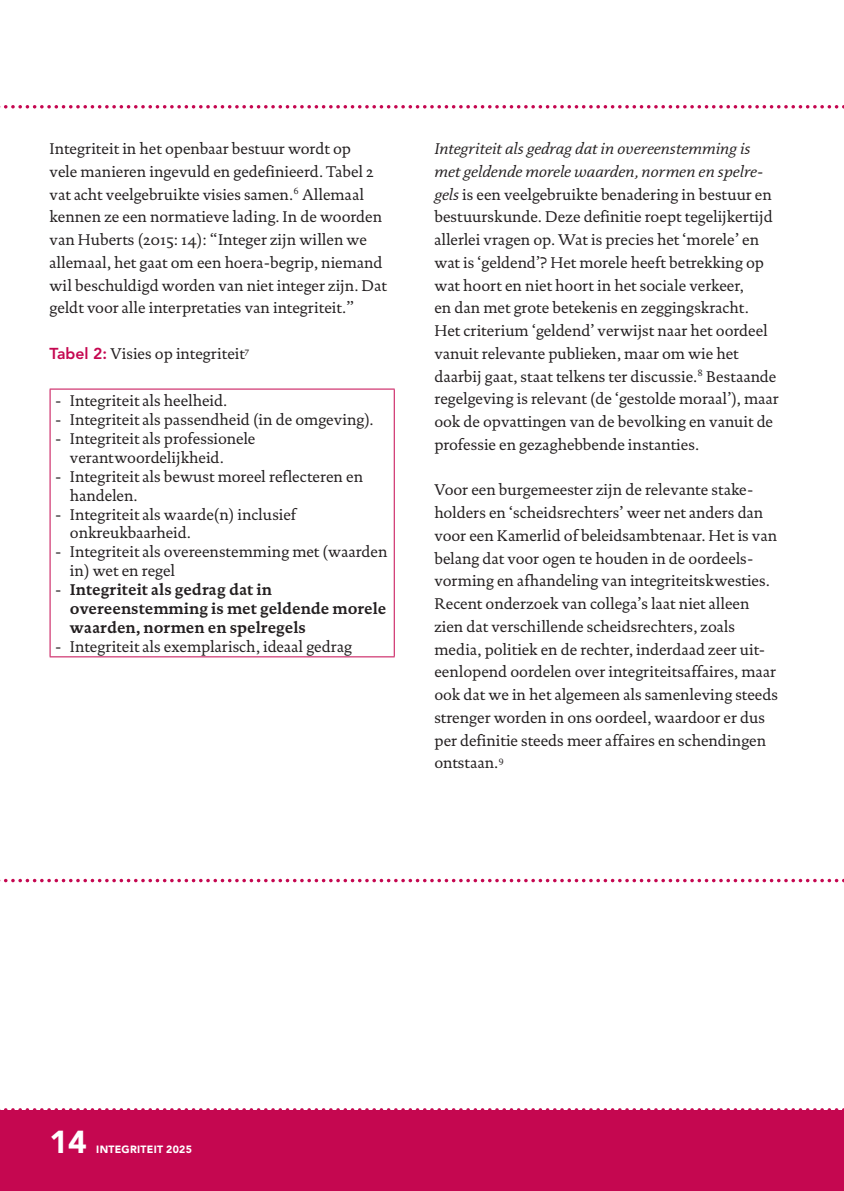
<style>
.page{position:relative;width:844px;height:1191px;background:#fff}
.page>*{position:absolute;margin:0;border:0;box-sizing:border-box;transform-origin:0 0}
.t1{font:900 31.5px "Avenir LT Std";color:#fff}
.t2{font:15.75px/22.8px "DTL Documenta ST";color:#231f20}
.t3{font:700 15.75px/18.9px "DTL Documenta ST";color:#231f20}
.t4{font:900 10.5px "Avenir LT Std";letter-spacing:.025em;color:#fff}
.s1{font-family:"Avenir LT Std";font-weight:800;color:#c50750}
.s2{font-weight:400}
.s3{font-style:italic}
</style>
<div class="page">
<div style="left:0;top:1110px;width:843px;height:81px;background:#c50750"></div>
<svg style="left:0;top:105px;width:844px;height:3px"></svg>
<svg style="left:0;top:878px;width:844px;height:4px"></svg>
<svg style="left:0;top:1108px;width:844px;height:3px"></svg>
<hr style="left:50px;top:388px;width:344px;height:1px;background:#c50750">
<hr style="left:50px;top:389px;width:1px;height:267px;background:#c50750">
<hr style="left:393px;top:389px;width:1px;height:267px;background:#c50750">
<hr style="left:50px;top:656px;width:344px;height:1px;background:#c50750">
<p class="t2" style="left:50px;top:137px;width:338px">Integriteit in het openbaar bestuur wordt op<br>vele manieren ingevuld en gedefinieerd. Tabel 2 vat acht veelgebruikte visies samen.<sup>6</sup> Allemaal kennen ze een normatieve lading. In de woorden van Huberts (2015: 14): “Integer zijn willen we allemaal, het gaat om een hoera-begrip, niemand wil beschuldigd worden van niet integer zijn. Dat geldt voor alle interpretaties van integriteit.”</p>
<p class="t2" style="left:50px;top:342px;width:201px"><span class="s1">Tabel 2:</span> Visies op integriteit<sup>7</sup></p>
<p class="t2" style="left:55px;top:389px;width:173px">- Integriteit als heelheid.</p>
<p class="t2" style="left:55px;top:408px;width:320px">- Integriteit als passendheid (in de omgeving).</p>
<p class="t2" style="left:70px;top:429px;width:187px;line-height:18.9px;text-indent:-15px">- Integriteit als professionele verantwoordelijkheid.</p>
<p class="t2" style="left:70px;top:467px;width:295px;line-height:18.9px;text-indent:-15px">- Integriteit als bewust moreel reflecteren en handelen.</p>
<p class="t2" style="left:70px;top:505px;width:227px;line-height:18.9px;text-indent:-15px">- Integriteit als waarde(n) inclusief onkreukbaarheid.</p>
<p class="t2" style="left:70px;top:542px;width:319px;line-height:18.9px;text-indent:-15px">- Integriteit als overeenstemming met (waarden in) wet en regel</p>
<p class="t3" style="left:70px;top:580px;width:318px;text-indent:-15px"><span class="s2">-</span> Integriteit als gedrag dat in overeenstemming is met geldende morele waarden, normen en spelregels</p>
<p class="t2" style="left:55px;top:635px;width:298px">- Integriteit als exemplarisch, ideaal gedrag</p>
<p class="t2" style="left:434px;top:137px;width:346px"><span class="s3">Integriteit als gedrag dat in overeenstemming is met geldende morele waarden, normen en spelre&shy;gels</span> is een veelgebruikte benadering in bestuur en bestuurskunde. Deze definitie roept tegelijkertijd allerlei vragen op. Wat is precies het ‘morele’ en wat is ‘geldend’? Het morele heeft betrekking op wat hoort en niet hoort in het sociale verkeer,<br>en dan met grote betekenis en zeggingskracht.<br>Het criterium ‘geldend’ verwijst naar het oordeel vanuit relevante publieken, maar om wie het daarbij gaat, staat telkens ter discussie.<sup>8</sup> Bestaande regelgeving is relevant (de ‘gestolde moraal’), maar ook de opvattingen van de bevolking en vanuit de professie en gezaghebbende instanties.</p>
<p class="t2" style="left:434px;top:478px;width:345px">Voor een burgemeester zijn de relevante stake&shy;holders en ‘scheidsrechters’ weer net anders dan voor een Kamerlid of beleidsambtenaar. Het is van belang dat voor ogen te houden in de oordeels&shy;vorming en afhandeling van integriteitskwesties.<br>Recent onderzoek van collega’s laat niet alleen zien dat verschillende scheidsrechters, zoals media, politiek en de rechter, inderdaad zeer uit&shy;eenlopend oordelen over integriteitsaffaires, maar ook dat we in het algemeen als samenleving steeds strenger worden in ons oordeel, waardoor er dus per definitie steeds meer affaires en schendingen ontstaan.<sup>9</sup></p>
<h1 class="t1" style="left:50px;top:1123px;width:39px">14</h1>
<p class="t4" style="left:96px;top:1143px;width:97px">INTEGRITEIT 2025</p>
</div>
